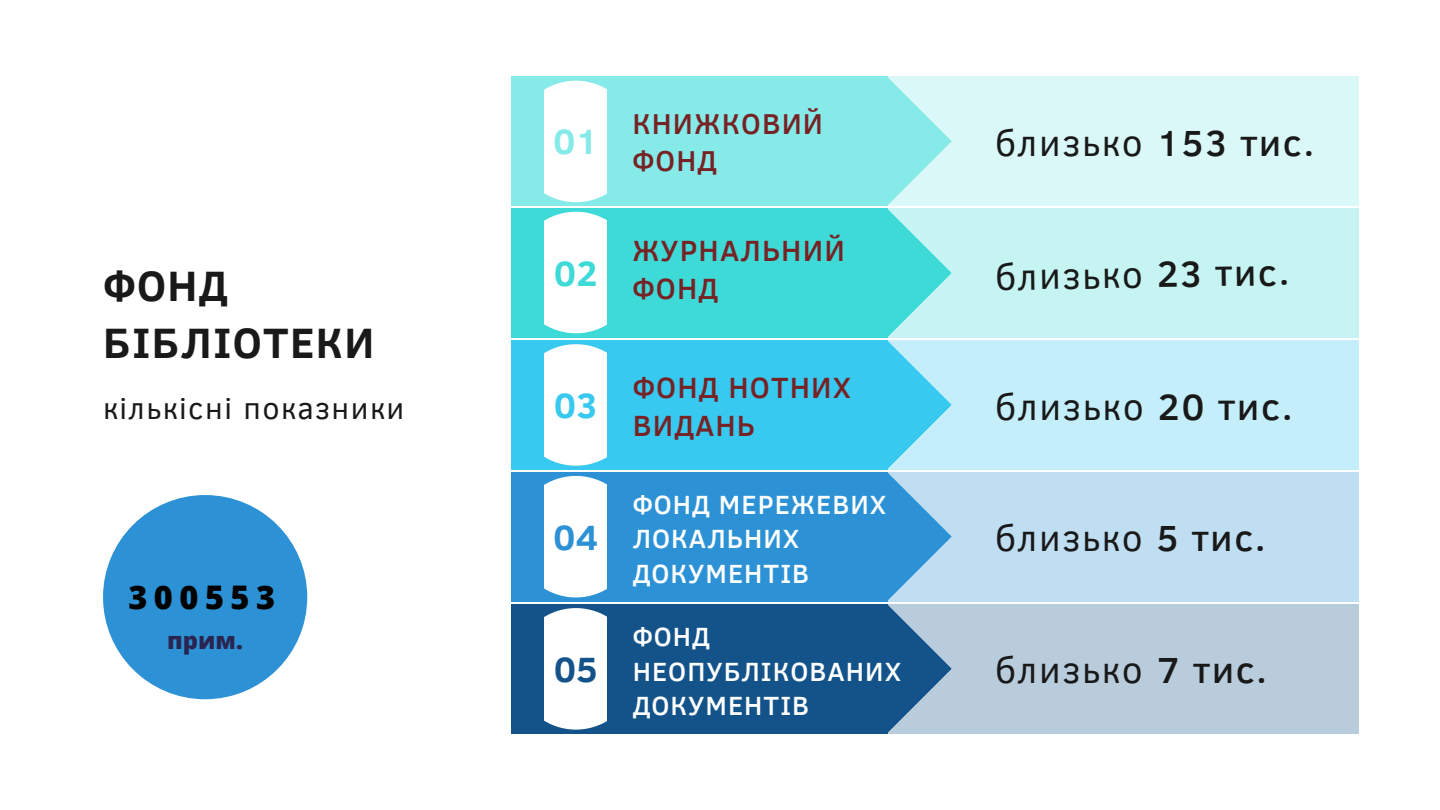
<style>
.page{position:relative;width:1440px;height:810px;background:#fff}
.page>*{position:absolute;margin:0;border:0;box-sizing:border-box;transform-origin:0 0}
.t1{font:700 43.6px/57px "Clear Sans";letter-spacing:.03em;color:#191919}
.t2{font:37.5px "Clear Sans";letter-spacing:.05em;color:#191919}
.t3{font:37.2px "Clear Sans";letter-spacing:.05em;color:#191919}
.t4{font:700 36px "Clear Sans";color:#86eae9}
.t5{font:700 36px "Clear Sans";color:#3edad8}
.t6{font:700 36px "Clear Sans";color:#37c9ef}
.t7{font:700 36px "Clear Sans";color:#2c92d5}
.t8{font:700 36px "Clear Sans";color:#13538a}
.t9{font:800 32.5px "Open Sans";letter-spacing:.2em;color:#000}
.t10{font:30.6px "Clear Sans";letter-spacing:.05em;color:#191919}
.t11{font:500 30px/38.2px "Clear Sans";letter-spacing:.04em;color:#772224}
.t12{font:500 29.5px/37.5px "Clear Sans";letter-spacing:.04em;color:#772224}
.t13{font:500 27px/34.5px "Clear Sans";letter-spacing:.04em;color:#fff}
.t14{font:800 23.9px "Open Sans";color:#292450}
.s1{font-weight:500}
</style>
<div class="page">
<div style="left:511px;top:77px;width:848px;height:129px;background:#dbf8f8"></div>
<div style="left:511px;top:77px;width:377px;height:129px;background:#86eae9"></div>
<div style="left:511px;top:208px;width:848px;height:130px;background:#c6f4f3"></div>
<div style="left:511px;top:208px;width:377px;height:130px;background:#3edad8"></div>
<div style="left:511px;top:340px;width:848px;height:130px;background:#c4effa"></div>
<div style="left:511px;top:340px;width:377px;height:130px;background:#37c9ef"></div>
<div style="left:511px;top:472px;width:848px;height:130px;background:#c0def2"></div>
<div style="left:511px;top:472px;width:377px;height:130px;background:#2c92d5"></div>
<div style="left:511px;top:604px;width:848px;height:130px;background:#b9ccdc"></div>
<div style="left:511px;top:604px;width:377px;height:130px;background:#13538a"></div>
<svg style="left:888px;top:78px;width:64px;height:654px"></svg>
<div style="left:545px;top:81px;width:61px;height:121px;background:#fff"></div>
<div style="left:545px;top:212px;width:61px;height:121px;background:#fff"></div>
<div style="left:545px;top:344px;width:61px;height:122px;background:#fff"></div>
<div style="left:545px;top:476px;width:61px;height:121px;background:#fff"></div>
<div style="left:545px;top:608px;width:61px;height:122px;background:#fff"></div>
<div style="left:103px;top:495px;width:204px;height:204px;background:#2c92d5;border-radius:50%"></div>
<p class="t1" style="left:103px;top:255px;width:273px">ФОНД<br>БІБЛІОТЕКИ</p>
<p class="t10" style="left:103px;top:386px;width:303px">кількісні показники</p>
<p class="t9" style="left:128px;top:574px;width:148px">300553</p>
<p class="t14" style="left:167px;top:623px;width:77px">прим.</p>
<p class="t4" style="left:553px;top:116px;width:46px">01</p>
<p class="t12" style="left:632px;top:103px;width:192px">КНИЖКОВИЙ<br>ФОНД</p>
<p class="t3" style="left:996px;top:115px;width:320px">близько <span class="s1">153 тис.</span></p>
<p class="t5" style="left:554px;top:247px;width:45px">02</p>
<p class="t11" style="left:632px;top:230px;width:214px">ЖУРНАЛЬНИЙ<br>ФОНД</p>
<p class="t3" style="left:995px;top:250px;width:295px;rotate:-1deg">близько <span class="s1">23 тис.</span></p>
<p class="t6" style="left:554px;top:379px;width:45px">03</p>
<p class="t11" style="left:633px;top:366px;width:220px">ФОНД НОТНИХ<br>ВИДАНЬ</p>
<p class="t2" style="left:996px;top:379px;width:298px">близько <span class="s1">20 тис.</span></p>
<p class="t7" style="left:553px;top:511px;width:46px">04</p>
<p class="t13" style="left:633px;top:486px;width:255px">ФОНД МЕРЕЖЕВИХ<br>ЛОКАЛЬНИХ<br>ДОКУМЕНТІВ</p>
<p class="t3" style="left:996px;top:511px;width:272px">близько <span class="s1">5 тис.</span></p>
<p class="t8" style="left:554px;top:643px;width:45px">05</p>
<p class="t13" style="left:633px;top:618px;width:270px">ФОНД<br>НЕОПУБЛІКОВАНИХ<br>ДОКУМЕНТІВ</p>
<p class="t3" style="left:996px;top:643px;width:273px">близько <span class="s1">7 тис.</span></p>
</div>
